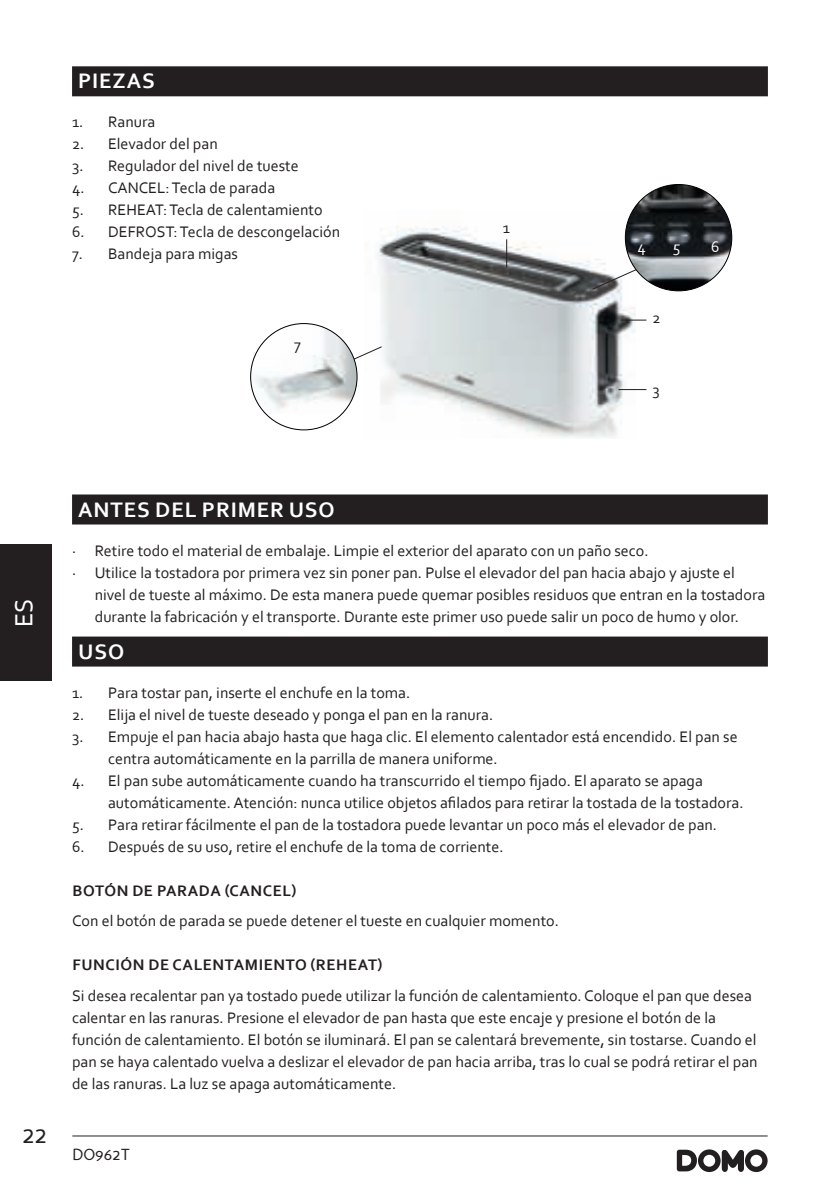
<style>
.page{position:relative;width:840px;height:1191px;background:#fff}
.page>*{position:absolute;margin:0;border:0;box-sizing:border-box;transform-origin:0 0}
.t1{font:26px "Corbel";color:#fff}
.t2{font:24px "Perspective Sans";color:#231f20}
.t3{font:700 22px "Corbel";letter-spacing:.04em;color:#fff}
.t4{font:16px/22px "Corbel";color:#231f20}
.t5{font:700 16px "Corbel";letter-spacing:.04em;color:#231f20}
.t6{font:16px "Perspective Sans";color:#231f20}
.t7{font:16px "Corbel";color:#fff}
</style>
<div class="page">
<hr style="left:72px;top:1135px;width:695px;height:1px;background:#231f20">
<svg style="left:676px;top:1149px;width:91px;height:23px"></svg>
<div style="left:0;top:544px;width:51px;height:136px;background:#231f20"></div>
<div style="left:72px;top:66px;width:695px;height:30px;background:#231f20"></div>
<div style="left:72px;top:494px;width:695px;height:30px;background:#231f20"></div>
<div style="left:72px;top:636px;width:695px;height:30px;background:#231f20"></div>
<img style="left:377px;top:211px;width:258px;height:227px">
<svg style="left:357px;top:345px;width:26px;height:30px"></svg>
<img style="left:250px;top:323px;width:107px;height:91px">
<svg style="left:506px;top:239px;width:1px;height:29px"></svg>
<svg style="left:620px;top:319px;width:26px;height:1px"></svg>
<svg style="left:618px;top:389px;width:28px;height:1px"></svg>
<svg style="left:591px;top:260px;width:63px;height:30px"></svg>
<img style="left:625px;top:184px;width:106px;height:107px;border-radius:53px">
<h3 class="t3" style="left:78px;top:71px;width:78px">PIEZAS</h3>
<p class="t4" style="left:72px;top:112px;width:85px">1. Ranura</p>
<p class="t4" style="left:72px;top:134px;width:147px">2. Elevador del pan</p>
<p class="t4" style="left:72px;top:156px;width:228px">3. Regulador del nivel de tueste</p>
<p class="t4" style="left:72px;top:178px;width:204px">4. CANCEL: Tecla de parada</p>
<p class="t4" style="left:72px;top:200px;width:252px">5. REHEAT: Tecla de calentamiento</p>
<p class="t4" style="left:72px;top:222px;width:269px">6. DEFROST: Tecla de descongelación</p>
<p class="t4" style="left:72px;top:244px;width:167px">7. Bandeja para migas</p>
<p class="t4" style="left:294px;top:334px;width:8px">7</p>
<p class="t4" style="left:502px;top:217px;width:9px">1</p>
<p class="t7" style="left:637px;top:239px;width:10px">4</p>
<p class="t7" style="left:672px;top:239px;width:9px">5</p>
<p class="t7" style="left:711px;top:239px;width:10px">6</p>
<p class="t4" style="left:652px;top:307px;width:10px">2</p>
<p class="t4" style="left:652px;top:379px;width:9px">3</p>
<h1 class="t1" style="left:11px;top:627px;width:30px;rotate:-90deg">ES</h1>
<h2 class="t2" style="left:22px;top:1124px;width:26px">22</h2>
<h3 class="t3" style="left:78px;top:499px;width:258px">ANTES DEL PRIMER USO</h3>
<p class="t4" style="left:72px;top:540px;width:577px">· Retire todo el material de embalaje. Limpie el exterior del aparato con un paño seco.</p>
<p class="t4" style="left:72px;top:562px;width:664px">· Utilice la tostadora por primera vez sin poner pan. Pulse el elevador del pan hacia abajo y ajuste el</p>
<p class="t4" style="left:95px;top:583px;width:671px">nivel de tueste al máximo. De esta manera puede quemar posibles residuos que entran en la tostadora</p>
<p class="t4" style="left:95px;top:606px;width:645px">durante la fabricación y el transporte. Durante este primer uso puede salir un poco de humo y olor.</p>
<h3 class="t3" style="left:78px;top:641px;width:47px">USO</h3>
<p class="t4" style="left:72px;top:682px;width:339px">1. Para tostar pan, inserte el enchufe en la toma.</p>
<p class="t4" style="left:72px;top:704px;width:422px">2. Elija el nivel de tueste deseado y ponga el pan en la ranura.</p>
<p class="t4" style="left:108px;top:726px;width:630px;text-indent:-36px">3. Empuje el pan hacia abajo hasta que haga clic. El elemento calentador está encendido. El pan se centra automáticamente en la parrilla de manera uniforme.</p>
<p class="t4" style="left:108px;top:770px;width:636px;text-indent:-36px">4. El pan sube automáticamente cuando ha transcurrido el tiempo fijado. El aparato se apaga automáticamente. Atención: nunca utilice objetos afilados para retirar la tostada de la tostadora.</p>
<p class="t4" style="left:72px;top:814px;width:646px">5. Para retirar fácilmente el pan de la tostadora puede levantar un poco más el elevador de pan.</p>
<p class="t4" style="left:72px;top:836px;width:433px">6. Después de su uso, retire el enchufe de la toma de corriente.</p>
<p class="t5" style="left:72px;top:880px;width:225px">BOTÓN DE PARADA (CANCEL)</p>
<p class="t4" style="left:72px;top:909px;width:488px">Con el botón de parada se puede detener el tueste en cualquier momento.</p>
<p class="t5" style="left:72px;top:955px;width:311px">FUNCIÓN DE CALENTAMIENTO (REHEAT)</p>
<p class="t4" style="left:72px;top:984px;width:686px">Si desea recalentar pan ya tostado puede utilizar la función de calentamiento. Coloque el pan que desea calentar en las ranuras. Presione el elevador de pan hasta que este encaje y presione el botón de la función de calentamiento. El botón se iluminará. El pan se calentará brevemente, sin tostarse. Cuando el pan se haya calentado vuelva a deslizar el elevador de pan hacia arriba, tras lo cual se podrá retirar el pan de las ranuras. La luz se apaga automáticamente.</p>
<p class="t6" style="left:72px;top:1148px;width:60px">DO962T</p>
</div>
